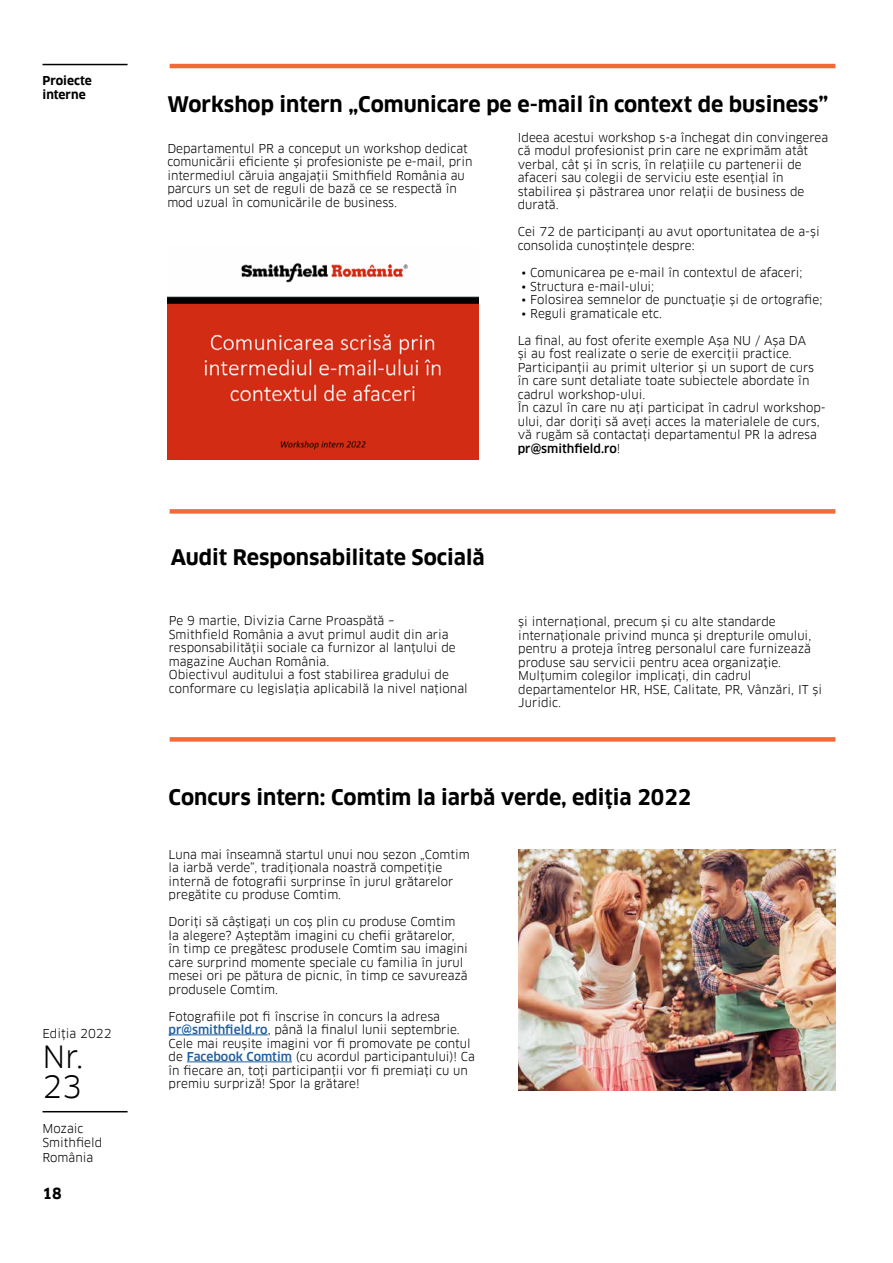
<style>
.page{position:relative;width:893px;height:1263px;background:#fff}
.page>*{position:absolute;margin:0;border:0;box-sizing:border-box;transform-origin:0 0}
.t1{font:30px/30px "Clan Pro";color:#000}
.t2{font:700 21px "Clan Pro";color:#000}
.t3{font:700 15px "Clan Pro";color:#000}
.t4{font:12px/13.5px "Clan Pro";color:#000}
.t5{font:700 12px/14.4px "Clan Pro";color:#000}
.s1{font-weight:500}
.s2{font-weight:500;color:#215e9e}
</style>
<div class="page">
<hr style="left:43px;top:1111px;width:85px;height:1px;background:#000">
<hr style="left:43px;top:64px;width:85px;height:1px;background:#000">
<img style="left:167px;top:263px;width:312px;height:196px">
<hr style="left:169px;top:1034px;width:99px;height:1px;background:#215e9e">
<hr style="left:187px;top:1061px;width:105px;height:1px;background:#215e9e">
<hr style="left:170px;top:64px;width:665px;height:4px;background:#f06a3a">
<div style="left:170px;top:509px;width:665px;height:5px;background:#f06a3a"></div>
<div style="left:170px;top:737px;width:665px;height:5px;background:#f06a3a"></div>
<img style="left:518px;top:849px;width:317px;height:242px">
<p class="t5" style="left:43px;top:73px;width:51px">Proiecte interne</p>
<p class="t4" style="left:43px;top:1027px;width:71px">Ediția 2022</p>
<h1 class="t1" style="left:43px;top:1042px;width:42px">Nr.<br>23</h1>
<p class="t4" style="left:43px;top:1121px;width:61px;line-height:14.4px">Mozaic<br>Smithfield<br>România</p>
<p class="t3" style="left:43px;top:1185px;width:21px">18</p>
<h2 class="t2" style="left:167px;top:92px;width:662px">Workshop intern „Comunicare pe e-mail în context de business”</h2>
<p class="t4" style="left:518px;top:131px;width:312px">Ideea acestui workshop s-a închegat din convingerea că modul profesionist prin care ne exprimăm atât verbal, cât și în scris, în relațiile cu partenerii de afaceri sau colegii de serviciu este esențial în stabilirea și păstrarea unor relații de business de durată.</p>
<p class="t4" style="left:518px;top:225px;width:304px">Cei 72 de participanți au avut oportunitatea de a-și consolida cunoștințele despre:</p>
<p class="t4" style="left:522px;top:266px;width:282px">• Comunicarea pe e-mail în contextul de afaceri;</p>
<p class="t4" style="left:522px;top:279px;width:134px">• Structura e-mail-ului;</p>
<p class="t4" style="left:522px;top:293px;width:302px">• Folosirea semnelor de punctuaţie şi de ortografie;</p>
<p class="t4" style="left:522px;top:306px;width:142px">• Reguli gramaticale etc.</p>
<p class="t4" style="left:518px;top:333px;width:310px">La final, au fost oferite exemple Așa NU / Așa DA<br>și au fost realizate o serie de exerciții practice.<br>Participanții au primit ulterior și un suport de curs în care sunt detaliate toate subiectele abordate în cadrul workshop-ului.<br>În cazul în care nu ați participat în cadrul workshop&shy;ului, dar doriți să aveți acces la materialele de curs, vă rugăm să contactați departamentul PR la adresa <span class="s1">pr@smithfield.ro</span>!</p>
<p class="t4" style="left:167px;top:142px;width:307px">Departamentul PR a conceput un workshop dedicat comunicării eficiente și profesioniste pe e-mail, prin intermediul căruia angajații Smithfield România au parcurs un set de reguli de bază ce se respectă în mod uzual în comunicările de business.</p>
<h2 class="t2" style="left:171px;top:545px;width:315px">Audit Responsabilitate Socială</h2>
<p class="t4" style="left:169px;top:614px;width:300px">Pe 9 martie, Divizia Carne Proaspătă –<br>Smithfield România a avut primul audit din aria responsabilității sociale ca furnizor al lanțului de magazine Auchan România.<br>Obiectivul auditului a fost stabilirea gradului de conformare cu legislația aplicabilă la nivel național</p>
<p class="t4" style="left:518px;top:615px;width:305px">și internațional, precum și cu alte standarde internaţionale privind munca şi drepturile omului, pentru a proteja întreg personalul care furnizează produse sau servicii pentru acea organizaţie.<br>Mulțumim colegilor implicați, din cadrul departamentelor HR, HSE, Calitate, PR, Vânzări, IT și Juridic.</p>
<h2 class="t2" style="left:169px;top:785px;width:524px">Concurs intern: Comtim la iarbă verde, ediția 2022</h2>
<p class="t4" style="left:169px;top:847px;width:303px">Luna mai înseamnă startul unui nou sezon „Comtim la iarbă verde”, tradiționala noastră competiție internă de fotografii surprinse în jurul grătarelor pregătite cu produse Comtim.</p>
<p class="t4" style="left:169px;top:915px;width:301px">Doriți să câștigați un coș plin cu produse Comtim la alegere? Așteptăm imagini cu chefii grătarelor, în timp ce pregătesc produsele Comtim sau imagini care surprind momente speciale cu familia în jurul mesei ori pe pătura de picnic, în timp ce savurează produsele Comtim.</p>
<p class="t4" style="left:169px;top:1009px;width:308px">Fotografiile pot fi înscrise în concurs la adresa <span class="s2">pr@smithfield.ro</span>, până la finalul lunii septembrie.<br>Cele mai reușite imagini vor fi promovate pe contul de <span class="s2">Facebook Comtim</span> (cu acordul participantului)! Ca în fiecare an, toți participanții vor fi premiați cu un premiu surpriză! Spor la grătare!</p>
</div>
